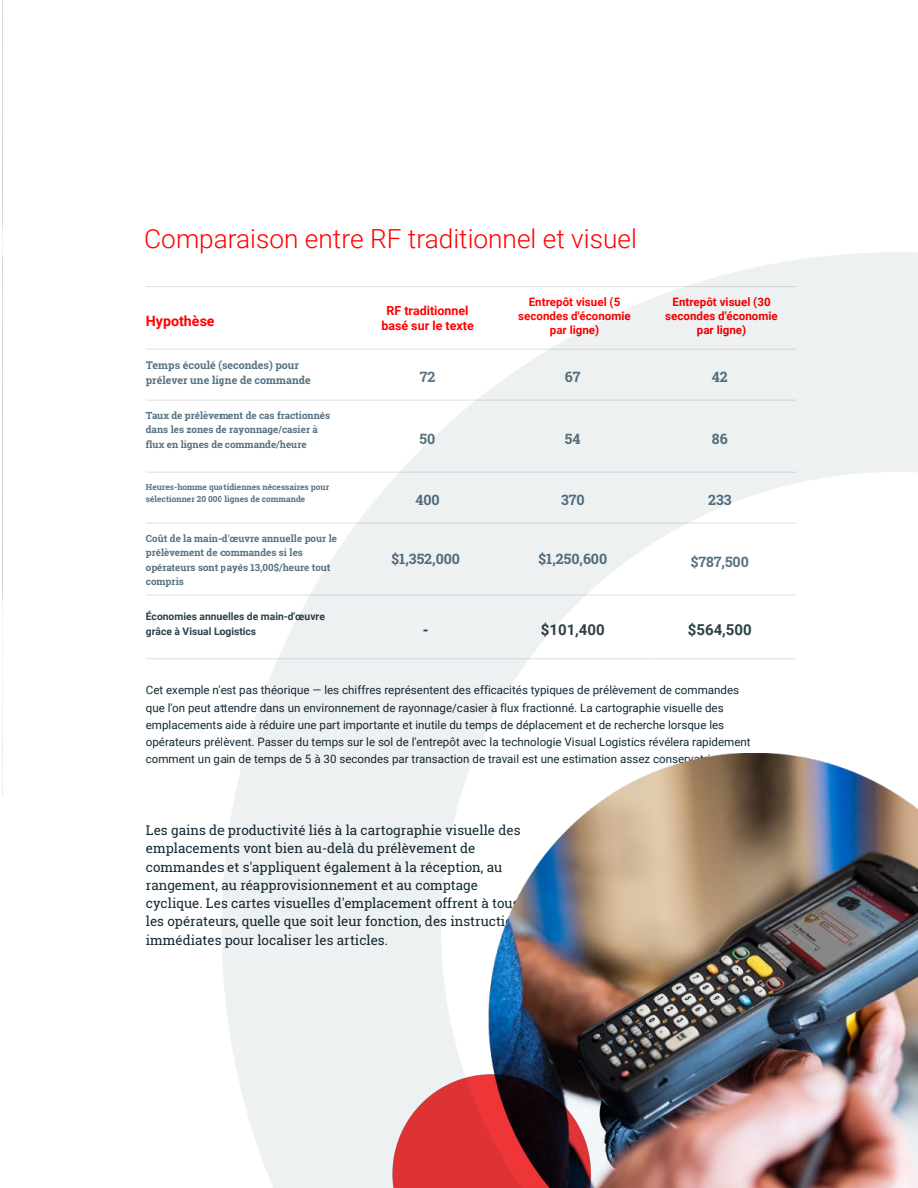
<style>
.page{position:relative;width:918px;height:1188px;background:#fff}
.page>*{position:absolute;margin:0;border:0;box-sizing:border-box;transform-origin:0 0}
.t1{font:300 26.25px "Roboto";color:#f00}
.t2{font:700 15px "Roboto";color:#2c404a}
.t3{font:700 14.25px "Roboto Slab";color:#577182}
.t4{font:700 14.25px "Roboto";color:#f00}
.t5{font:13.35px/18.3px "Roboto Slab";color:#142934}
.t6{font:700 12.45px/15px "Roboto";color:#f00;text-align:center}
.t7{font:11.55px/17.1px "Roboto";color:#142934}
.t8{font:700 11.55px/14px "Roboto";color:#f00;text-align:center}
.t9{font:700 10.65px/15.6px "Roboto Slab";color:#577182}
.t10{font:700 10.35px/14.4px "Roboto";color:#2c404a}
.t11{font:700 9.75px/14.4px "Roboto Slab";color:#577182}
.t12{font:700 8.25px/12.3px "Roboto Slab";color:#577182}
</style>
<div class="page">
<img style="left:2px;top:0;width:1px;height:558px">
<img style="left:2px;top:558px;width:1px;height:238px">
<hr style="left:146px;top:286px;width:209px;height:1px;background:#dee0e3">
<hr style="left:146px;top:349px;width:209px;height:1px;background:#dee0e3">
<hr style="left:146px;top:400px;width:209px;height:1px;background:#dee0e3">
<hr style="left:146px;top:472px;width:209px;height:1px;background:#dee0e3">
<hr style="left:146px;top:523px;width:209px;height:1px;background:#dee0e3">
<hr style="left:146px;top:595px;width:209px;height:1px;background:#dee0e3">
<hr style="left:146px;top:658px;width:209px;height:1px;background:#dee0e3">
<img style="left:221px;top:253px;width:697px;height:935px">
<h1 class="t1" style="left:144px;top:220px;width:494px">Comparaison entre RF traditionnel et visuel</h1>
<p class="t4" style="left:146px;top:310px;width:70px">Hypothèse</p>
<p class="t6" style="left:381px;top:303px;width:94px">RF traditionnel basé sur le texte</p>
<p class="t8" style="left:518px;top:294px;width:114px">Entrepôt visuel (5 secondes d'économie par ligne)</p>
<p class="t8" style="left:665px;top:294px;width:114px">Entrepôt visuel (30 secondes d'économie par ligne)</p>
<p class="t9" style="left:146px;top:357px;width:166px">Temps écoulé (secondes) pour prélever une ligne de commande</p>
<p class="t3" style="left:420px;top:367px;width:17px">72</p>
<p class="t3" style="left:565px;top:367px;width:17px">67</p>
<p class="t3" style="left:712px;top:367px;width:17px">42</p>
<p class="t11" style="left:146px;top:408px;width:186px">Taux de prélèvement de cas fractionnés dans les zones de rayonnage/casier à flux en lignes de commande/heure</p>
<p class="t3" style="left:420px;top:429px;width:17px">50</p>
<p class="t3" style="left:565px;top:429px;width:17px">54</p>
<p class="t3" style="left:712px;top:429px;width:17px">86</p>
<p class="t12" style="left:146px;top:480px;width:185px">Heures-homme quotidiennes nécessaires pour sélectionner 20 000 lignes de commande</p>
<p class="t3" style="left:415px;top:490px;width:26px">400</p>
<p class="t3" style="left:561px;top:490px;width:25px">370</p>
<p class="t3" style="left:708px;top:490px;width:25px">233</p>
<p class="t11" style="left:146px;top:531px;width:193px">Coût de la main-d'œuvre annuelle pour le prélèvement de commandes si les opérateurs sont payés 13,00$/heure tout compris</p>
<p class="t3" style="left:391px;top:549px;width:70px">$1,352,000</p>
<p class="t3" style="left:538px;top:549px;width:70px">$1,250,600</p>
<p class="t3" style="left:691px;top:552px;width:60px">$787,500</p>
<p class="t10" style="left:146px;top:609px;width:181px">Économies annuelles de main-d'œuvre grâce à Visual Logistics</p>
<p class="t2" style="left:423px;top:619px;width:7px">-</p>
<p class="t2" style="left:541px;top:619px;width:65px">$101,400</p>
<p class="t2" style="left:688px;top:619px;width:65px">$564,500</p>
<p class="t7" style="left:146px;top:681px;width:606px">Cet exemple n'est pas théorique — les chiffres représentent des efficacités typiques de prélèvement de commandes que l'on peut attendre dans un environnement de rayonnage/casier à flux fractionné. La cartographie visuelle des emplacements aide à réduire une part importante et inutile du temps de déplacement et de recherche lorsque les opérateurs prélèvent. Passer du temps sur le sol de l'entrepôt avec la technologie Visual Logistics révélera rapidement comment un gain de temps de 5 à 30 secondes par transaction de travail est une estimation assez conservatrice.</p>
<p class="t5" style="left:146px;top:821px;width:384px">Les gains de productivité liés à la cartographie visuelle des emplacements vont bien au-delà du prélèvement de commandes et s'appliquent également à la réception, au rangement, au réapprovisionnement et au comptage cyclique. Les cartes visuelles d'emplacement offrent à tous les opérateurs, quelle que soit leur fonction, des instructions immédiates pour localiser les articles.</p>
</div>
